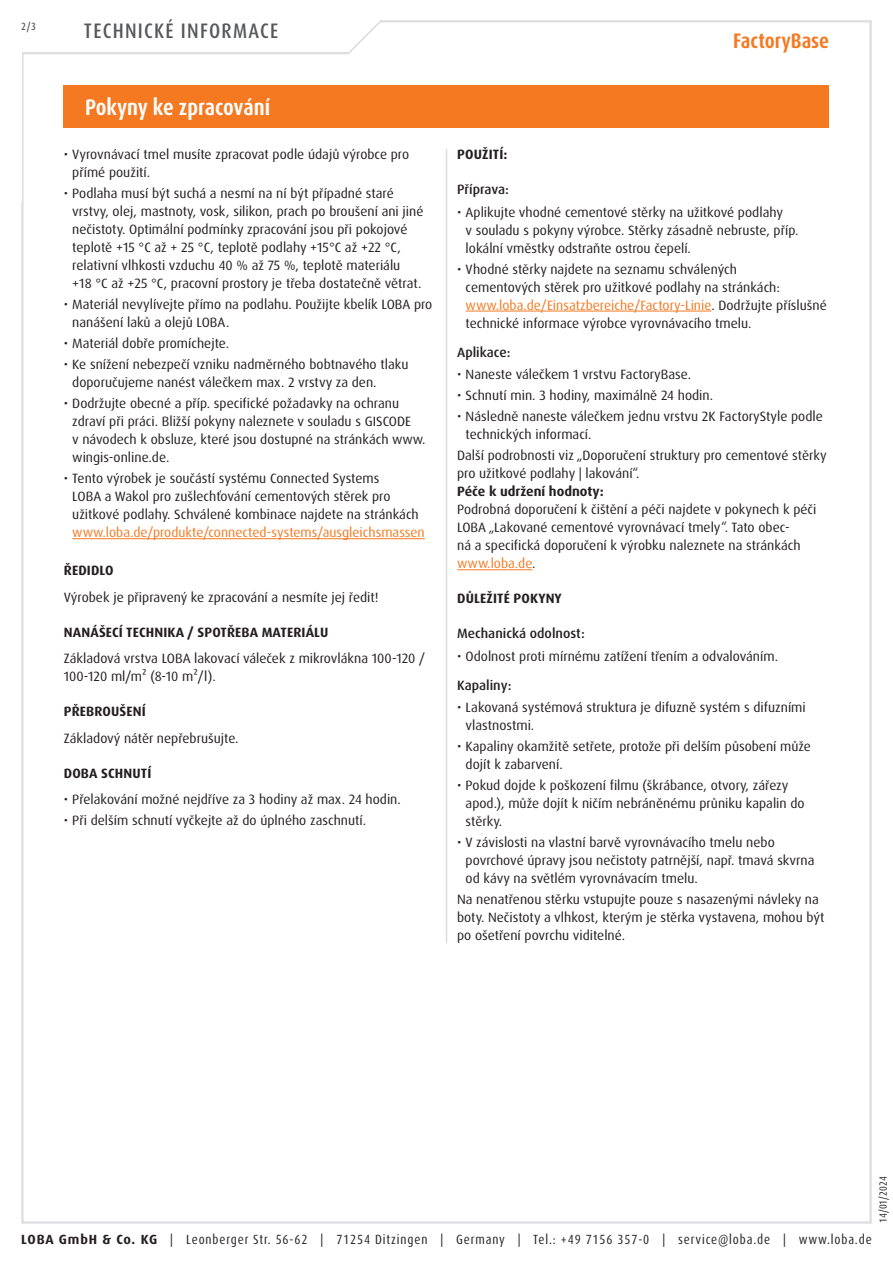
<style>
.page{position:relative;width:893px;height:1263px;background:#fff}
.page>*{position:absolute;margin:0;border:0;box-sizing:border-box;transform-origin:0 0}
.Abschnitt{font:700 condensed 22.5px "Dax Pro";color:#fff}
.t1{font:500 condensed 21px "Dax Pro";letter-spacing:.06em;color:#57585a}
.t2{font:700 condensed 21px "Dax Pro";color:#f47921}
.Text{font:13.5px/18px "Dax Pro";color:#231f20}
.Text-2{font:700 13.5px "Dax Pro";letter-spacing:.01em;color:#231f20}
.t3{font:500 13.5px "Dax Pro";color:#231f20}
.t4{font:condensed 13.35px "Dax Pro";letter-spacing:.065em;color:#231f20}
.t5{font:condensed 10.5px "Dax Pro";color:#231f20}
.t6{font:500 condensed 10.5px "Dax Pro";color:#57585a}
.s1{color:#f47921}
.s2{font-weight:700;font-stretch:normal}
</style>
<div class="page">
<svg style="left:22px;top:20px;width:410px;height:35px"></svg>
<div style="left:64px;top:85px;width:765px;height:43px;background:#f47921"></div>
<hr style="left:72px;top:538px;width:353px;height:1px;background:#f47921">
<hr style="left:466px;top:311px;width:245px;height:1px;background:#f47921">
<hr style="left:457px;top:569px;width:75px;height:1px;background:#f47921">
<hr style="left:446px;top:149px;width:1px;height:794px;background:#dcdddf">
<p class="t6" style="left:21px;top:19px;width:16px">2/3</p>
<h2 class="t1" style="left:84px;top:17px;width:196px">TECHNICKÉ INFORMACE</h2>
<p class="Abschnitt" style="left:85px;top:93px;width:187px">Pokyny ke zpracování</p>
<p class="Text" style="left:72px;top:146px;width:338px;text-indent:-9px">• Vyrovnávací tmel musíte zpracovat podle údajů výrobce pro přímé použití.</p>
<p class="Text" style="left:72px;top:185px;width:353px;text-indent:-9px">• Podlaha musí být suchá a nesmí na ní být případné staré vrstvy, olej, mastnoty, vosk, silikon, prach po broušení ani jiné nečistoty. Optimální podmínky zpracování jsou při pokojové teplotě +15 °C až + 25 °C, teplotě podlahy +15°C až +22 °C, relativní vlhkosti vzduchu 40 % až 75 %, teplotě materiálu<br>+18 °C až +25 °C, pracovní prostory je třeba dostatečně větrat.</p>
<p class="Text" style="left:72px;top:296px;width:362px;text-indent:-9px">• Materiál nevylívejte přímo na podlahu. Použijte kbelík LOBA pro nanášení laků a olejů LOBA.</p>
<p class="Text" style="left:64px;top:335px;width:167px">• Materiál dobře promíchejte.</p>
<p class="Text" style="left:72px;top:356px;width:338px;text-indent:-9px">• Ke snížení nebezpečí vzniku nadměrného bobtnavého tlaku doporučujeme nanést válečkem max. 2 vrstvy za den.</p>
<p class="Text" style="left:72px;top:395px;width:355px;text-indent:-9px">• Dodržujte obecné a příp. specifické požadavky na ochranu zdraví při práci. Bližší pokyny naleznete v souladu s GISCODE<br>v návodech k obsluze, které jsou dostupné na stránkách www. wingis-online.de.</p>
<p class="Text" style="left:72px;top:470px;width:354px;text-indent:-9px">• Tento výrobek je součástí systému Connected Systems<br>LOBA a Wakol pro zušlechťování cementových stěrek pro užitkové podlahy. Schválené kombinace najdete na stránkách <span class="s1">www.loba.de/produkte/connected-systems/ausgleichsmassen</span></p>
<p class="Text-2" style="left:64px;top:562px;width:51px">ŘEDIDLO</p>
<p class="Text" style="left:64px;top:588px;width:316px">Výrobek je připravený ke zpracování a nesmíte jej ředit!</p>
<p class="Text-2" style="left:64px;top:623px;width:266px">NANÁŠECÍ TECHNIKA / SPOTŘEBA MATERIÁLU</p>
<p class="Text" style="left:64px;top:650px;width:363px">Základová vrstva LOBA lakovací váleček z mikrovlákna 100-120 /<br>100-120 ml/m² (8-10 m²/l).</p>
<p class="Text-2" style="left:64px;top:703px;width:83px">PŘEBROUŠENÍ</p>
<p class="Text" style="left:64px;top:729px;width:176px">Základový nátěr nepřebrušujte.</p>
<p class="Text-2" style="left:64px;top:764px;width:89px">DOBA SCHNUTÍ</p>
<p class="Text" style="left:64px;top:791px;width:339px">• Přelakování možné nejdříve za 3 hodiny až max. 24 hodin.</p>
<p class="Text" style="left:64px;top:812px;width:304px">• Při delším schnutí vyčkejte až do úplného zaschnutí.</p>
<h2 class="t2" style="left:733px;top:28px;width:97px">FactoryBase</h2>
<p class="Text-2" style="left:457px;top:146px;width:52px">POUŽITÍ:</p>
<p class="t3" style="left:457px;top:181px;width:53px">Příprava:</p>
<p class="Text" style="left:466px;top:203px;width:334px;text-indent:-9px">• Aplikujte vhodné cementové stěrky na užitkové podlahy<br>v souladu s pokyny výrobce. Stěrky zásadně nebruste, příp. lokální vměstky odstraňte ostrou čepelí.</p>
<p class="Text" style="left:466px;top:260px;width:363px;text-indent:-9px">• Vhodné stěrky najdete na seznamu schválených<br>cementových stěrek pro užitkové podlahy na stránkách: <span class="s1">www.loba.de/Einsatzbereiche/Factory-Linie</span>. Dodržujte příslušné technické informace výrobce vyrovnávacího tmelu.</p>
<p class="t3" style="left:457px;top:344px;width:55px">Aplikace:</p>
<p class="Text" style="left:457px;top:366px;width:236px">• Naneste válečkem 1 vrstvu FactoryBase.</p>
<p class="Text" style="left:457px;top:387px;width:257px">• Schnutí min. 3 hodiny, maximálně 24 hodin.</p>
<p class="Text" style="left:466px;top:408px;width:359px;text-indent:-9px">• Následně naneste válečkem jednu vrstvu 2K FactoryStyle podle technických informací.</p>
<p class="Text" style="left:457px;top:447px;width:371px">Další podrobnosti viz „Doporučení struktury pro cementové stěrky pro užitkové podlahy | lakování“.</p>
<p class="Text-2" style="left:457px;top:483px;width:148px">Péče k udržení hodnoty:</p>
<p class="Text" style="left:457px;top:501px;width:361px">Podrobná doporučení k čištění a péči najdete v pokynech k péči LOBA „Lakované cementové vyrovnávací tmely“. Tato obec-<br>ná a specifická doporučení k výrobku naleznete na stránkách <span class="s1">www.loba.de</span>.</p>
<p class="Text-2" style="left:457px;top:590px;width:106px">DŮLEŽITÉ POKYNY</p>
<p class="t3" style="left:457px;top:625px;width:129px">Mechanická odolnost:</p>
<p class="Text" style="left:457px;top:647px;width:322px">• Odolnost proti mírnému zatížení třením a odvalováním.</p>
<p class="t3" style="left:457px;top:677px;width:56px">Kapaliny:</p>
<p class="Text" style="left:466px;top:699px;width:342px;text-indent:-9px">• Lakovaná systémová struktura je difuzně systém s difuzními vlastnostmi.</p>
<p class="Text" style="left:466px;top:738px;width:347px;text-indent:-9px">• Kapaliny okamžitě setřete, protože při delším působení může dojít k zabarvení.</p>
<p class="Text" style="left:466px;top:777px;width:341px;text-indent:-9px">• Pokud dojde k poškození filmu (škrábance, otvory, zářezy apod.), může dojít k ničím nebráněnému průniku kapalin do stěrky.</p>
<p class="Text" style="left:466px;top:834px;width:350px;text-indent:-9px">• V závislosti na vlastní barvě vyrovnávacího tmelu nebo povrchové úpravy jsou nečistoty patrnější, např. tmavá skvrna od kávy na světlém vyrovnávacím tmelu.</p>
<p class="Text" style="left:457px;top:891px;width:369px">Na nenatřenou stěrku vstupujte pouze s nasazenými návleky na boty. Nečistoty a vlhkost, kterým je stěrka vystavena, mohou být po ošetření povrchu viditelné.</p>
<p class="t5" style="left:876px;top:1222px;width:48px;rotate:-90deg">14/01/2024</p>
<p class="t4" style="left:21px;top:1230px;width:852px"><span class="s2">LOBA GmbH &amp; Co. KG</span> | Leonberger Str. 56-62 | 71254 Ditzingen | Germany | Tel.: +49 7156 357-0 | service@loba.de | www.loba.de</p>
</div>
